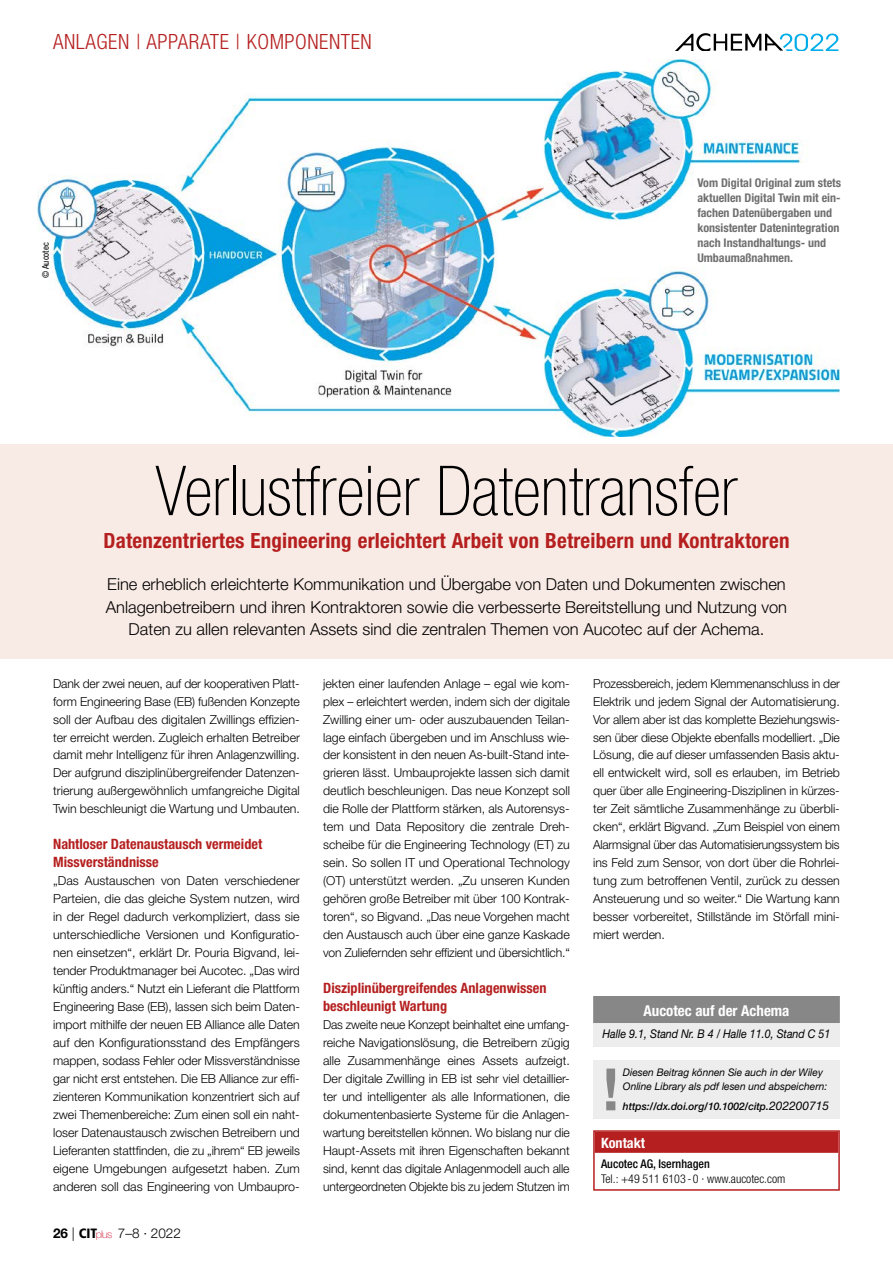
<style>
.page{position:relative;width:893px;height:1263px;background:#fff}
.page>*{position:absolute;margin:0;border:0;box-sizing:border-box;transform-origin:0 0}
.t1{font:100 condensed 69px "Helvetica Neue LT Std";color:#000}
.t2{font:700 condensed 21px "Helvetica Neue LT Std";letter-spacing:.01em;color:#b51f1f}
.t3{font:300 condensed 21px "Helvetica Neue LT Std";letter-spacing:.025em;color:#b51f1f}
.t4{font:300 16.5px/22.5px "Helvetica Neue LT Std";color:#000;text-align:center}
.t5{font:700 condensed 15px "Helvetica Neue LT Std";color:#fff}
.t6{font:700 condensed 14.25px/18px "Helvetica Neue LT Std";color:#b51f1f}
.t7{font:700 condensed 14.25px "Helvetica Neue LT Std";color:#fff}
.t8{font:300 13.5px "Helvetica Neue LT Std";color:#000}
.t9{font:300 12.3px/18px "Helvetica Neue LT Std";letter-spacing:-.005em;color:#000;text-align:justify}
.t10{font:700 condensed 12px/15px "Helvetica Neue LT Std";color:#706f6f}
.t11{font:italic 12px "Helvetica Neue LT Std";letter-spacing:-.005em;color:#000;scale:.9 1}
.t12{font:300 condensed 12px "Helvetica Neue LT Std";color:#000}
.t13{font:500 condensed 12px "Helvetica Neue LT Std";color:#000}
.t14{font:italic 10.5px/13.5px "Helvetica Neue LT Std";color:#000}
.t15{font:italic 500 10.5px "Helvetica Neue LT Std";color:#000}
.t16{font:condensed 9px "Helvetica Neue LT Std";color:#000}
.s1{font-weight:700}
.s2{font-family:"Frutiger LT Std";font-weight:900;font-stretch:condensed}
.s3{font-weight:100;font-size:10.65px;color:#ce1531}
.s4{font-weight:400;font-size:12px}
</style>
<div class="page">
<div style="left:0;top:444px;width:893px;height:214px;background:#f8eae4"></div>
<div style="left:593px;top:996px;width:247px;height:51px;background:#ededed"></div>
<div style="left:593px;top:996px;width:247px;height:27px;background:#878787"></div>
<img style="left:37px;top:60px;width:803px;height:377px">
<div style="left:595px;top:1132px;width:243px;height:21px;background:#b51f1f"></div>
<div style="left:593px;top:1130px;width:247px;height:61px;border:2px solid #b51f1f"></div>
<div style="left:593px;top:1060px;width:247px;height:59px;background:#ededed"></div>
<svg style="left:606px;top:1068px;width:9px;height:42px"></svg>
<svg style="left:675px;top:33px;width:163px;height:18px"></svg>
<h2 class="t3" style="left:53px;top:29px;width:320px">ANLAGEN | APPARATE | KOMPONENTEN</h2>
<p class="t16" style="left:41px;top:278px;width:37px;rotate:-90deg">© Aucotec</p>
<p class="t10" style="left:697px;top:175px;width:145px">Vom Digital Original zum stets aktuellen Digital Twin mit ein&shy;fachen Datenübergaben und konsistenter Datenintegration nach Instandhaltungs- und<br>Umbaumaßnahmen.</p>
<h1 class="t1" style="left:155px;top:452px;width:583px">Verlustfreier Datentransfer</h1>
<h2 class="t2" style="left:103px;top:527px;width:688px">Datenzentriertes Engineering erleichtert Arbeit von Betreibern und Kontraktoren</h2>
<p class="t4" style="left:106px;top:573px;width:683px">Eine erheblich erleichterte Kommunikation und Übergabe von Daten und Dokumenten zwischen<br>Anlagenbetreibern und ihren Kontraktoren sowie die verbesserte Bereitstellung und Nutzung von<br>Daten zu allen relevanten Assets sind die zentralen Themen von Aucotec auf der Achema.</p>
<p class="t9" style="left:53px;top:674px;width:248px">Dank der zwei neuen, auf der kooperativen Platt&shy;form Engineering Base (EB) fußenden Konzepte soll der Aufbau des digitalen Zwillings effizien&shy;ter erreicht werden. Zugleich erhalten Betreiber damit mehr Intelligenz für ihren Anlagenzwilling.<br>Der aufgrund disziplinübergreifender Datenzen&shy;trierung außergewöhnlich umfangreiche Digital Twin beschleunigt die Wartung und Umbauten.</p>
<p class="t6" style="left:53px;top:835px;width:211px">Nahtloser Datenaustausch vermeidet<br>Missverständnisse</p>
<p class="t9" style="left:53px;top:872px;width:248px">„Das Austauschen von Daten verschiedener Parteien, die das gleiche System nutzen, wird in der Regel dadurch verkompliziert, dass sie unterschiedliche Versionen und Konfiguratio&shy;nen einsetzen“, erklärt Dr. Pouria Bigvand, lei&shy;tender Produktmanager bei Aucotec. „Das wird künftig anders.“ Nutzt ein Lieferant die Plattform Engineering Base (EB), lassen sich beim Daten&shy;import mithilfe der neuen EB Alliance alle Daten auf den Konfigurationsstand des Empfängers mappen, sodass Fehler oder Missverständnisse gar nicht erst entstehen. Die EB Alliance zur effi&shy;zienteren Kommunikation konzentriert sich auf zwei Themenbereiche: Zum einen soll ein naht&shy;loser Datenaustausch zwischen Betreibern und Lieferanten stattfinden, die zu „ihrem“ EB jeweils eigene Umgebungen aufgesetzt haben. Zum anderen soll das Engineering von Umbaupro-</p>
<p class="t8" style="left:53px;top:1224px;width:129px"><span class="s1">26</span> | <span class="s2">CIT</span><span class="s3">plus</span> 7–8 · 2022</p>
<p class="t9" style="left:323px;top:674px;width:248px">jekten einer laufenden Anlage – egal wie kom&shy;plex – erleichtert werden, indem sich der digitale Zwilling einer um- oder auszubauenden Teilan&shy;lage einfach übergeben und im Anschluss wie&shy;der konsistent in den neuen As-built-Stand inte&shy;grieren lässt. Umbauprojekte lassen sich damit deutlich beschleunigen. Das neue Konzept soll die Rolle der Plattform stärken, als Autorensys&shy;tem und Data Repository die zentrale Dreh&shy;scheibe für die Engineering Technology (ET) zu sein. So sollen IT und Operational Technology (OT) unterstützt werden. „Zu unseren Kunden gehören große Betreiber mit über 100 Kontrak&shy;toren“, so Bigvand. „Das neue Vorgehen macht den Austausch auch über eine ganze Kaskade von Zuliefernden sehr effizient und übersichtlich.“</p>
<p class="t6" style="left:323px;top:979px;width:225px">Disziplinübergreifendes Anlagenwissen beschleunigt Wartung</p>
<p class="t9" style="left:323px;top:1015px;width:248px">Das zweite neue Konzept beinhaltet eine umfang&shy;reiche Navigationslösung, die Betreibern zügig alle Zusammenhänge eines Assets aufzeigt.<br>Der digitale Zwilling in EB ist sehr viel detaillier&shy;ter und intelligenter als alle Informationen, die dokumentenbasierte Systeme für die Anlagen&shy;wartung bereitstellen können. Wo bislang nur die Haupt-Assets mit ihren Eigenschaften bekannt sind, kennt das digitale Anlagenmodell auch alle untergeordneten Objekte bis zu jedem Stutzen im</p>
<p class="t9" style="left:593px;top:674px;width:248px">Prozessbereich, jedem Klemmenanschluss in der Elektrik und jedem Signal der Automatisierung.<br>Vor allem aber ist das komplette Beziehungswis&shy;sen über diese Objekte ebenfalls modelliert. „Die Lösung, die auf dieser umfassenden Basis aktu&shy;ell entwickelt wird, soll es erlauben, im Betrieb quer über alle Engineering-Disziplinen in kürzes&shy;ter Zeit sämtliche Zusammenhänge zu überbli&shy;cken“, erklärt Bigvand. „Zum Beispiel von einem Alarmsignal über das Automatisierungssystem bis ins Feld zum Sensor, von dort über die Rohrlei&shy;tung zum betroffenen Ventil, zurück zu dessen Ansteuerung und so weiter.“ Die Wartung kann besser vorbereitet, Stillstände im Störfall mini&shy;miert werden.</p>
<p class="t5" style="left:643px;top:1001px;width:148px">Aucotec auf der Achema</p>
<p class="t11" style="left:602px;top:1027px;width:255px">Halle 9.1, Stand Nr. B 4 / Halle 11.0, Stand C 51</p>
<p class="t14" style="left:623px;top:1065px;width:206px">Diesen Beitrag können Sie auch in der Wiley<br>Online Library als pdf lesen und abspeichern:</p>
<p class="t15" style="left:623px;top:1100px;width:208px">https://dx.doi.org/10.1002/citp.<span class="s4">202200715</span></p>
<p class="t7" style="left:601px;top:1134px;width:46px">Kontakt</p>
<p class="t13" style="left:601px;top:1156px;width:110px">Aucotec AG, Isernhagen</p>
<p class="t12" style="left:601px;top:1172px;width:186px">TEL.: +49 511 6103 - 0 · WWW.AUCOTEC.COM</p>
</div>
